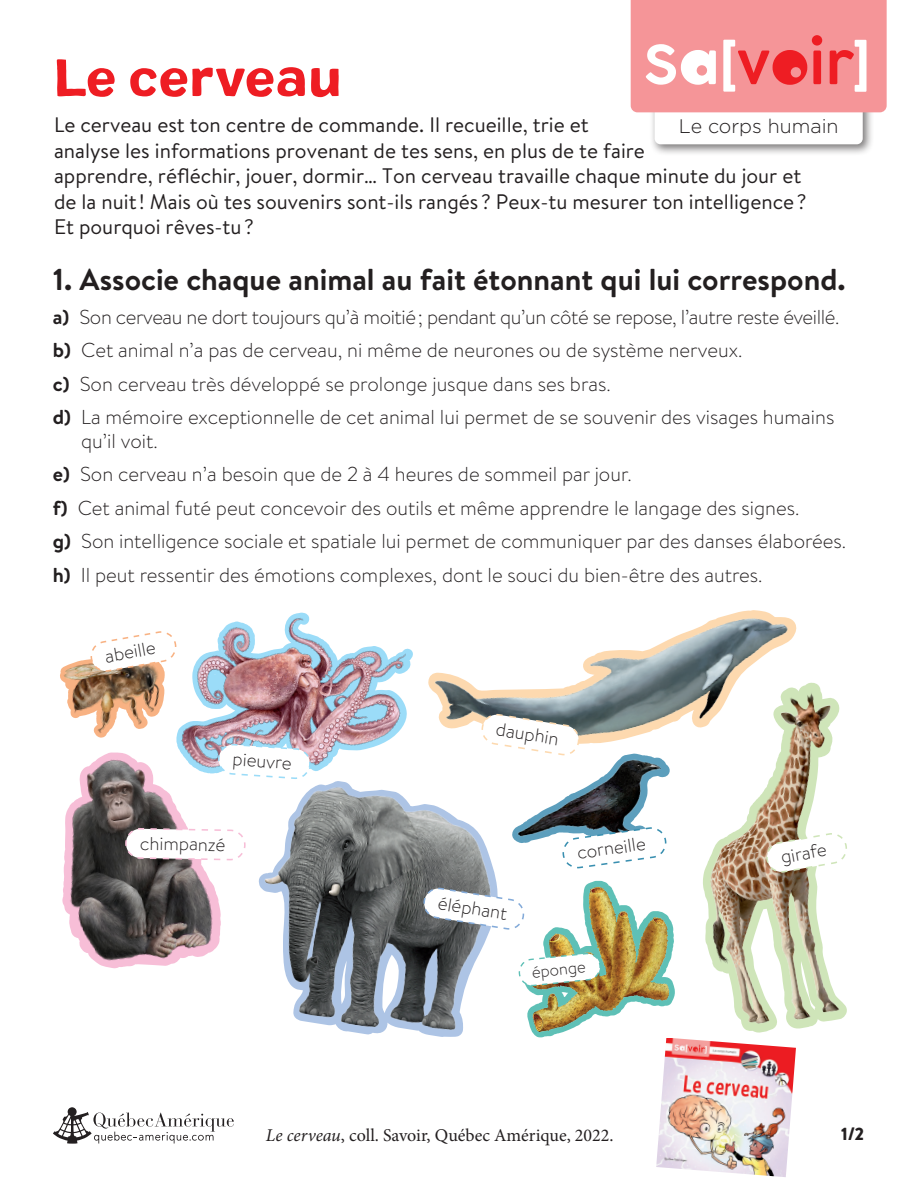
<style>
.page{position:relative;width:918px;height:1188px;background:#fff}
.page>*{position:absolute;margin:0;border:0;box-sizing:border-box;transform-origin:0 0}
.t1{font:52.5px "Colby St Bld";color:#ee1d23}
.Sous-Titre_01{font:700 30.3px "Brandon Text Office";color:#231f20}
.t2{font:21px/25.5px "Brandon Text Office";color:#231f20}
.Texte_courant_01{font:300 20.1px/23.5px "Brandon Text";color:#231f20}
.Texte_courant_01-2{font:300 20.1px "Brandon Text";letter-spacing:-.02em;color:#231f20}
.t3{font:300 19.65px "Gotham";color:#231f20}
.Texte_courant_01-3{font:300 18.6px "Brandon Text";color:#231f20}
.t4{font:18px "Minion Pro";color:#231f20}
.t5{font:900 18px "Brandon Grotesque";color:#231f20}
.Texte_courant_01-4{font:300 16.65px "Brandon Text";color:#231f20}
.s1{font-family:"Brandon Text Office";font-weight:700}
.s2{font-style:italic}
</style>
<div class="page">
<img style="left:656px;top:1038px;width:140px;height:139px">
<svg style="left:53px;top:1107px;width:181px;height:37px"></svg>
<div style="left:650px;top:86px;width:224px;height:70px;background:#231f20;opacity:.6"></div>
<svg style="left:631px;top:0;width:256px;height:144px"></svg>
<img style="left:432px;top:610px;width:361px;height:119px">
<svg style="left:741px;top:683px;width:106px;height:350px"></svg>
<img style="left:703px;top:683px;width:107px;height:338px">
<img style="left:284px;top:804px;width:212px;height:231px">
<svg style="left:481px;top:713px;width:189px;height:156px"></svg>
<svg style="left:765px;top:832px;width:82px;height:41px"></svg>
<img style="left:60px;top:613px;width:353px;height:355px">
<svg style="left:422px;top:881px;width:253px;height:156px"></svg>
<h1 class="t1" style="left:54px;top:44px;width:289px">Le cerveau</h1>
<p class="t2" style="left:54px;top:112px;width:754px">Le cerveau est ton centre de commande. Il recueille, trie et<br>analyse les informations provenant de tes sens, en plus de te faire<br>apprendre, réfléchir, jouer, dormir… Ton cerveau travaille chaque minute du jour et de la nuit! Mais où tes souvenirs sont-ils rangés ? Peux-tu mesurer ton intelligence?<br>Et pourquoi rêves-tu?</p>
<p class="t3" style="left:679px;top:114px;width:161px">Le corps humain</p>
<p class="Sous-Titre_01" style="left:53px;top:259px;width:794px">1. Associe chaque animal au fait étonnant qui lui correspond.</p>
<p class="Texte_courant_01-2" style="left:53px;top:303px;width:788px"><span class="s1">a)</span> Son cerveau ne dort toujours qu’à moitié; pendant qu’un côté se repose, l’autre reste éveillé.</p>
<p class="Texte_courant_01" style="left:53px;top:338px;width:691px"><span class="s1">b)</span> Cet animal n’a pas de cerveau, ni même de neurones ou de système nerveux.</p>
<p class="Texte_courant_01" style="left:53px;top:371px;width:559px"><span class="s1">c)</span> Son cerveau très développé se prolonge jusque dans ses bras.</p>
<p class="Texte_courant_01" style="left:81px;top:405px;width:755px;text-indent:-28px"><span class="s1">d)</span> La mémoire exceptionnelle de cet animal lui permet de se souvenir des visages humains qu’il voit.</p>
<p class="Texte_courant_01" style="left:53px;top:462px;width:581px"><span class="s1">e)</span> Son cerveau n’a besoin que de 2 à 4 heures de sommeil par jour.</p>
<p class="Texte_courant_01" style="left:53px;top:495px;width:748px"><span class="s1">f)</span> Cet animal futé peut concevoir des outils et même apprendre le langage des signes.</p>
<p class="Texte_courant_01" style="left:53px;top:529px;width:795px"><span class="s1">g)</span> Son intelligence sociale et spatiale lui permet de communiquer par des danses élaborées.</p>
<p class="Texte_courant_01" style="left:53px;top:562px;width:711px"><span class="s1">h)</span> Il peut ressentir des émotions complexes, dont le souci du bien-être des autres.</p>
<p class="Texte_courant_01-3" style="left:103px;top:644px;width:53px;rotate:-10deg">abeille</p>
<p class="Texte_courant_01-3" style="left:234px;top:746px;width:61px;rotate:4deg">pieuvre</p>
<p class="Texte_courant_01-3" style="left:140px;top:830px;width:87px;rotate:1deg">chimpanzé</p>
<p class="Texte_courant_01-3" style="left:498px;top:716px;width:65px;rotate:9deg">dauphin</p>
<p class="Texte_courant_01-3" style="left:440px;top:890px;width:71px;rotate:9deg">éléphant</p>
<p class="Texte_courant_01-3" style="left:575px;top:840px;width:71px;rotate:-8deg">corneille</p>
<p class="Texte_courant_01-3" style="left:779px;top:845px;width:48px;rotate:-10deg">girafe</p>
<p class="Texte_courant_01-4" style="left:531px;top:961px;width:56px;rotate:-6deg">éponge</p>
<p class="t4" style="left:266px;top:1123px;width:349px"><span class="s2">Le cerveau</span>, coll. Savoir, Québec Amérique, 2022.</p>
<p class="t5" style="left:841px;top:1121px;width:24px">1/2</p>
</div>
